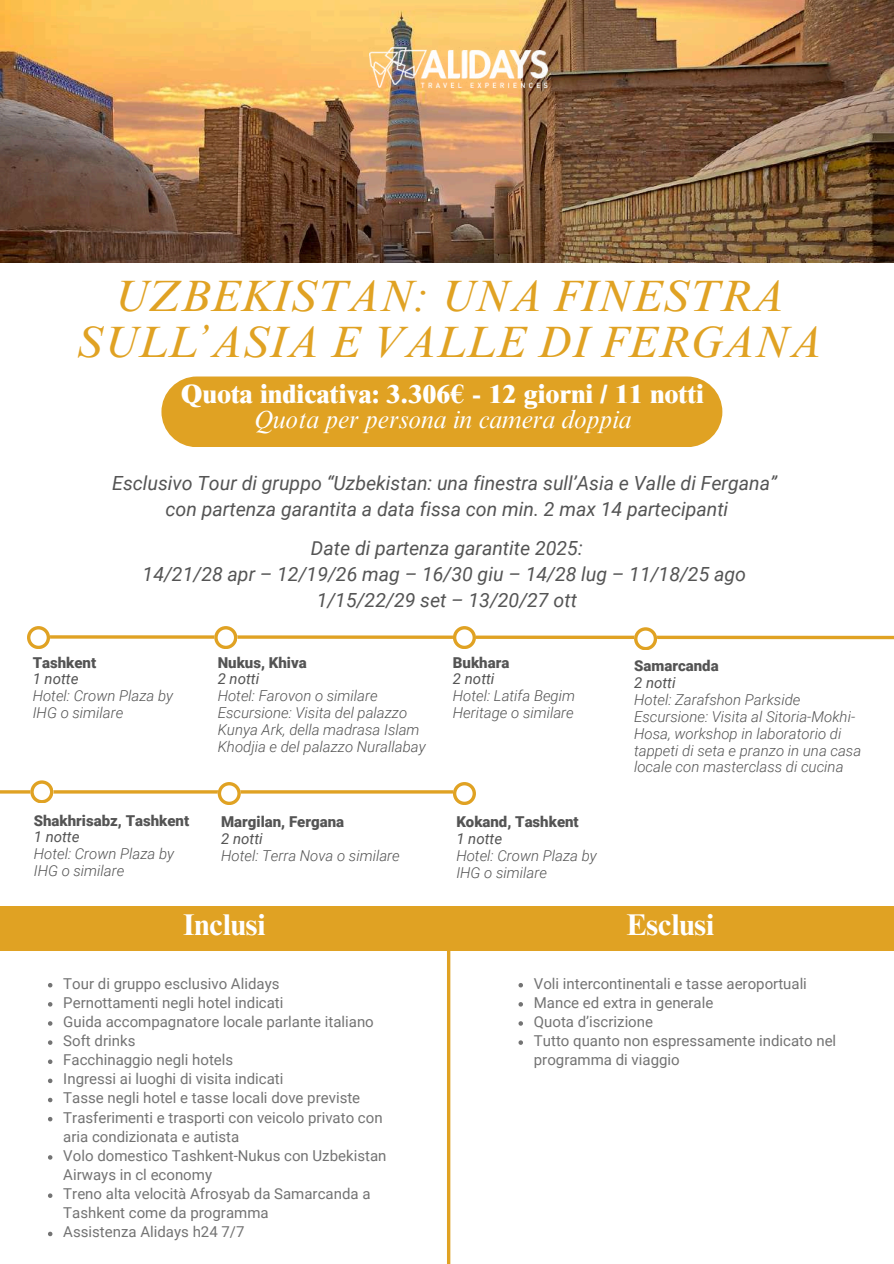
<style>
.page{position:relative;width:894px;height:1264px;background:#fff}
.page>*{position:absolute;margin:0;border:0;box-sizing:border-box;transform-origin:0 0}
.t1{font:italic 44.85px/46.3px "Times NRMT Pro";color:#e0a223;text-align:center}
.t2{font:700 30px "Times NRMT Pro";color:#fff}
.t3{font:800 26.55px "Times NRMT Pro";color:#fff}
.t4{font:italic 25.2px "Times NRMT Pro";color:#fff}
.t5{font:italic 19.5px/25.8px "Roboto";color:#545454;text-align:center}
.t6{font:15px/19.2px "Roboto";color:#737373}
.t7{font:italic 300 15px/16.8px "Roboto";color:#545454}
.t8{font:900 15px "Roboto";color:#545454}
.t9{font:italic 15px "Roboto";color:#545454}
</style>
<div class="page">
<div style="left:161px;top:376px;width:561px;height:71px;background:#e0a223;border-radius:35px"></div>
<hr style="left:447px;top:919px;width:3px;height:344px;background:#e0a223">
<img style="left:0;top:0;width:893px;height:263px">
<div style="left:0;top:906px;width:893px;height:44px;background:#e0a223"></div>
<hr style="left:0;top:790px;width:470px;height:3px;background:#e0a223">
<svg style="left:30px;top:780px;width:23px;height:22px"></svg>
<svg style="left:27px;top:626px;width:866px;height:23px"></svg>
<img style="left:369px;top:48px;width:178px;height:39px">
<svg style="left:48px;top:983px;width:4px;height:4px"></svg>
<svg style="left:48px;top:1002px;width:4px;height:4px"></svg>
<svg style="left:48px;top:1021px;width:4px;height:4px"></svg>
<svg style="left:48px;top:1040px;width:4px;height:4px"></svg>
<svg style="left:48px;top:1059px;width:4px;height:4px"></svg>
<svg style="left:48px;top:1078px;width:4px;height:5px"></svg>
<svg style="left:48px;top:1097px;width:4px;height:5px"></svg>
<svg style="left:48px;top:1117px;width:4px;height:4px"></svg>
<svg style="left:48px;top:1155px;width:4px;height:4px"></svg>
<svg style="left:48px;top:1193px;width:4px;height:4px"></svg>
<svg style="left:48px;top:1231px;width:4px;height:5px"></svg>
<svg style="left:518px;top:983px;width:5px;height:4px"></svg>
<svg style="left:518px;top:1002px;width:5px;height:4px"></svg>
<svg style="left:518px;top:1021px;width:5px;height:4px"></svg>
<svg style="left:518px;top:1040px;width:5px;height:4px"></svg>
<svg style="left:218px;top:782px;width:23px;height:23px"></svg>
<svg style="left:218px;top:782px;width:22px;height:22px"></svg>
<svg style="left:453px;top:782px;width:23px;height:23px"></svg>
<svg style="left:453px;top:782px;width:22px;height:22px"></svg>
<h1 class="t1" style="left:76px;top:278px;width:746px">UZBEKISTAN: UNA FINESTRA<br>SULL’ASIA E VALLE DI FERGANA</h1>
<h3 class="t3" style="left:181px;top:384px;width:524px">Quota indicativa: 3.306€ - 12 giorni / 11 notti</h3>
<h3 class="t4" style="left:253px;top:410px;width:379px">Quota per persona in camera doppia</h3>
<h3 class="t5" style="left:112px;top:470px;width:666px">Esclusivo Tour di gruppo “Uzbekistan: una finestra sull’Asia e Valle di Fergana” con partenza garantita a data fissa con min. 2 max 14 partecipanti</h3>
<h3 class="t5" style="left:143px;top:535px;width:605px">Date di partenza garantite 2025:<br>14/21/28 apr – 12/19/26 mag – 16/30 giu – 14/28 lug – 11/18/25 ago<br>1/15/22/29 set – 13/20/27 ott</h3>
<p class="t8" style="left:33px;top:653px;width:65px">Tashkent</p>
<p class="t9" style="left:33px;top:670px;width:47px">1 notte</p>
<p class="t7" style="left:33px;top:687px;width:142px">Hotel: Crown Plaza by<br>IHG o similare</p>
<p class="t8" style="left:34px;top:811px;width:157px">Shakhrisabz, Tashkent</p>
<p class="t9" style="left:34px;top:828px;width:47px">1 notte</p>
<p class="t7" style="left:34px;top:845px;width:142px">Hotel: Crown Plaza by<br>IHG o similare</p>
<p class="t8" style="left:218px;top:653px;width:90px">Nukus, Khiva</p>
<p class="t9" style="left:218px;top:670px;width:43px">2 notti</p>
<p class="t7" style="left:218px;top:687px;width:209px">Hotel: Farovon o similare<br>Escursione: Visita del palazzo<br>Kunya Ark, della madrasa Islam<br>Khodjia e del palazzo Nurallabay</p>
<p class="t8" style="left:221px;top:813px;width:124px">Margilan, Fergana</p>
<p class="t9" style="left:221px;top:830px;width:43px">2 notti</p>
<p class="t7" style="left:221px;top:847px;width:180px">Hotel: Terra Nova o similare</p>
<h2 class="t2" style="left:183px;top:913px;width:84px">Inclusi</h2>
<p class="t8" style="left:453px;top:653px;width:58px">Bukhara</p>
<p class="t9" style="left:453px;top:670px;width:43px">2 notti</p>
<p class="t7" style="left:453px;top:687px;width:124px">Hotel: Latifa Begim<br>Heritage o similare</p>
<p class="t8" style="left:456px;top:813px;width:124px">Kokand, Tashkent</p>
<p class="t9" style="left:456px;top:830px;width:47px">1 notte</p>
<p class="t7" style="left:456px;top:847px;width:142px">Hotel: Crown Plaza by<br>IHG o similare</p>
<p class="t8" style="left:634px;top:657px;width:86px">Samarcanda</p>
<p class="t9" style="left:634px;top:674px;width:43px">2 notti</p>
<p class="t7" style="left:634px;top:691px;width:228px">Hotel: Zarafshon Parkside Escursione: Visita al Sitoria-Mokhi-Hosa, workshop in laboratorio di tappeti di seta e pranzo in una casa locale con masterclass di cucina</p>
<h2 class="t2" style="left:626px;top:913px;width:89px">Esclusi</h2>
<p class="t6" style="left:63px;top:973px;width:324px">Tour di gruppo esclusivo Alidays<br>Pernottamenti negli hotel indicati<br>Guida accompagnatore locale parlante italiano Soft drinks<br>Facchinaggio negli hotels<br>Ingressi ai luoghi di visita indicati<br>Tasse negli hotel e tasse locali dove previste Trasferimenti e trasporti con veicolo privato con aria condizionata e autista<br>Volo domestico Tashkent-Nukus con Uzbekistan Airways in cl economy<br>Treno alta velocità Afrosyab da Samarcanda a Tashkent come da programma<br>Assistenza Alidays h24 7/7</p>
<p class="t6" style="left:533px;top:973px;width:304px">Voli intercontinentali e tasse aeroportuali<br>Mance ed extra in generale<br>Quota d’iscrizione<br>Tutto quanto non espressamente indicato nel programma di viaggio</p>
</div>
